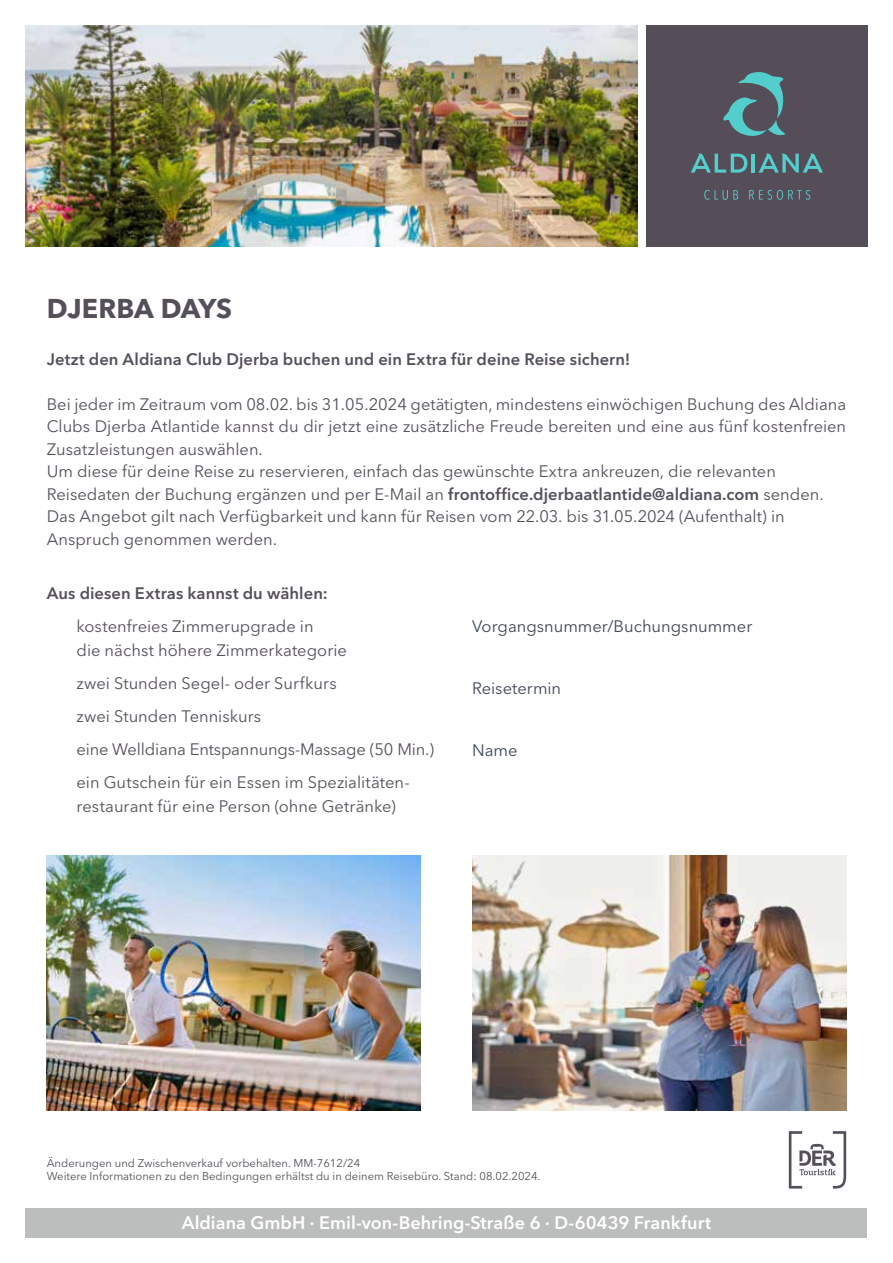
<style>
.page{position:relative;width:893px;height:1263px;background:#fff}
.page>*{position:absolute;margin:0;border:0;box-sizing:border-box;transform-origin:0 0}
.t1{font:700 27px "Avenir Next LT Pro";letter-spacing:-.005em;color:#554f5a}
.t2{font:600 18px "Avenir Next LT Pro";color:#fff}
.t3{font:16.5px/22.5px "Avenir Next LT Pro";color:#554f5a}
.t4{font:600 16.5px "Avenir Next LT Pro";letter-spacing:.005em;color:#554f5a}
.t5{font:16.5px "Avenir Next LT Pro";color:#3e4657}
.t6{font:11.25px/12.8px "Avenir Next LT Pro";color:#554f5a}
.s1{font-weight:600}
</style>
<div class="page">
<div style="left:646px;top:26px;width:221px;height:221px;background:#554e59"></div>
<svg style="left:704px;top:190px;width:34px;height:10px"></svg>
<svg style="left:749px;top:190px;width:61px;height:10px"></svg>
<svg style="left:723px;top:72px;width:63px;height:64px"></svg>
<svg style="left:691px;top:153px;width:56px;height:20px"></svg>
<hr style="left:752px;top:154px;width:3px;height:19px;background:#54cdcd">
<svg style="left:758px;top:153px;width:65px;height:20px"></svg>
<img style="left:26px;top:26px;width:611px;height:221px">
<img style="left:472px;top:855px;width:374px;height:255px">
<img style="left:47px;top:855px;width:374px;height:255px">
<svg style="left:789px;top:1131px;width:57px;height:57px"></svg>
<div style="left:26px;top:1208px;width:841px;height:29px;background:#bcbdbd"></div>
<h1 class="t1" style="left:47px;top:292px;width:187px">DJERBA DAYS</h1>
<p class="t4" style="left:47px;top:349px;width:585px">Jetzt den Aldiana Club Djerba buchen und ein Extra für deine Reise sichern!</p>
<p class="t3" style="left:47px;top:393px;width:801px">Bei jeder im Zeitraum vom 08.02. bis 31.05.2024 getätigten, mindestens einwöchigen Buchung des Aldiana Clubs Djerba Atlantide kannst du dir jetzt eine zusätzliche Freude bereiten und eine aus fünf kostenfreien Zusatzleistungen auswählen.<br>Um diese für deine Reise zu reservieren, einfach das gewünschte Extra ankreuzen, die relevanten Reisedaten der Buchung ergänzen und per E-Mail an <span class="s1">frontoffice.djerbaatlantide@aldiana.com</span> senden.<br>Das Angebot gilt nach Verfügbarkeit und kann für Reisen vom 22.03. bis 31.05.2024 (Aufenthalt) in Anspruch genommen werden.</p>
<p class="t4" style="left:47px;top:583px;width:282px">Aus diesen Extras kannst du wählen:</p>
<p class="t3" style="left:77px;top:615px;width:272px;line-height:24px">kostenfreies Zimmerupgrade in<br>die nächst höhere Zimmerkategorie</p>
<p class="t3" style="left:77px;top:667px;width:359px;line-height:33px">zwei Stunden Segel- oder Surfkurs<br>zwei Stunden Tenniskurs<br>eine Welldiana Entspannungs-Massage (50 Min.) ein Gutschein für ein Essen im Spezialitäten-</p>
<p class="t3" style="left:77px;top:795px;width:321px">restaurant für eine Person (ohne Getränke)</p>
<p class="t5" style="left:472px;top:617px;width:282px">Vorgangsnummer/Buchungsnummer</p>
<p class="t5" style="left:472px;top:678px;width:91px">Reisetermin</p>
<p class="t5" style="left:472px;top:740px;width:47px">Name</p>
<p class="t6" style="left:47px;top:1157px;width:495px">Änderungen und Zwischenverkauf vorbehalten. MM-7612/24<br>Weitere Informationen zu den Bedingungen erhältst du in deinem Reisebüro. Stand: 08.02.2024.</p>
<p class="t2" style="left:182px;top:1212px;width:531px">Aldiana GmbH ∙ Emil-von-Behring-Straße 6 ∙ D-60439 Frankfurt</p>
</div>
